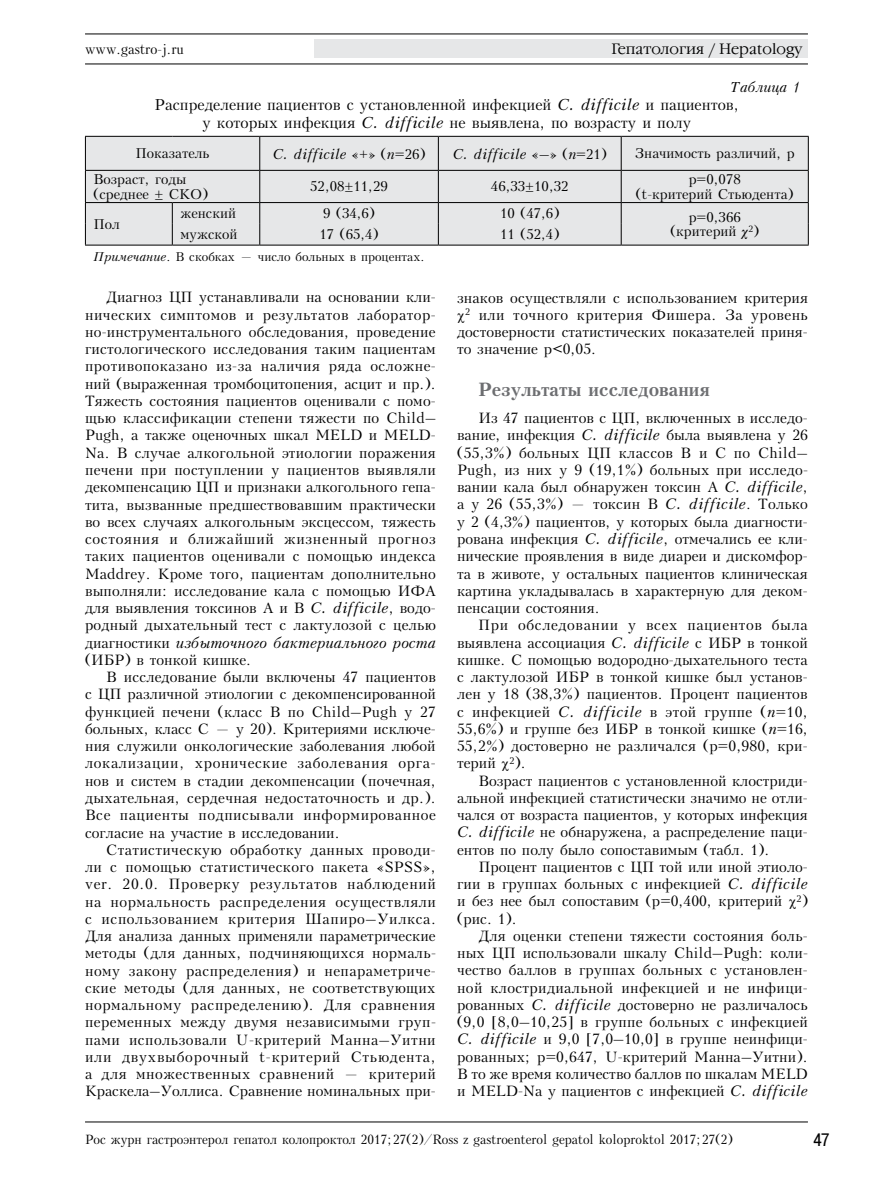
<style>
.page{position:relative;width:893px;height:1191px;background:#fff}
.page>*{position:absolute;margin:0;border:0;box-sizing:border-box;transform-origin:0 0}
.t1{font:700 18px "Kudrashov";color:#6d6e71}
.t2{font:18px "Pragmatica Cond C";color:#000}
.t3{font:15px/18px "Kudrashov";color:#000;text-align:center}
.t4{font:300 15px "Garamond C";color:#000}
.t5{font:14.25px/17.2px "Kudrashov";color:#000;text-align:justify}
.t6{font:14.25px "Kudrashov";letter-spacing:.03em;color:#000}
.t7{font:13.5px/14.2px "Kudrashov";color:#000;text-align:center}
.t8{font:italic 13.5px "Kudrashov";color:#000}
.t9{font:13.5px "Kudrashov";color:#000;scale:.95 1}
.t10{font:12.75px "Kudrashov";color:#000;scale:.95 1}
.t11{font:12px "Kudrashov";color:#000}
.s1{font-style:italic}
.s2{font-style:normal}
</style>
<div class="page">
<hr style="left:85px;top:34px;width:723px;height:1px;background:#000">
<hr style="left:85px;top:64px;width:723px;height:1px;background:#000">
<div style="left:315px;top:40px;width:493px;height:18px;background:#e6e7e8"></div>
<hr style="left:85px;top:1121px;width:723px;height:1px;background:#000">
<div style="left:86px;top:137px;width:722px;height:108px;background:#e6e7e8"></div>
<hr style="left:85px;top:136px;width:87px;height:1px;background:#000">
<hr style="left:172px;top:136px;width:88px;height:1px;background:#000">
<hr style="left:260px;top:136px;width:178px;height:1px;background:#000">
<hr style="left:438px;top:136px;width:183px;height:1px;background:#000">
<hr style="left:621px;top:136px;width:188px;height:1px;background:#000">
<hr style="left:85px;top:170px;width:87px;height:1px;background:#000">
<hr style="left:172px;top:170px;width:88px;height:1px;background:#000">
<hr style="left:260px;top:170px;width:178px;height:1px;background:#000">
<hr style="left:438px;top:170px;width:183px;height:1px;background:#000">
<hr style="left:621px;top:170px;width:188px;height:1px;background:#000">
<hr style="left:85px;top:202px;width:87px;height:1px;background:#000">
<hr style="left:172px;top:202px;width:88px;height:1px;background:#000">
<hr style="left:260px;top:202px;width:178px;height:1px;background:#000">
<hr style="left:438px;top:202px;width:183px;height:1px;background:#000">
<hr style="left:621px;top:202px;width:188px;height:1px;background:#000">
<hr style="left:85px;top:245px;width:87px;height:1px;background:#000">
<hr style="left:172px;top:245px;width:88px;height:1px;background:#000">
<hr style="left:260px;top:245px;width:178px;height:1px;background:#000">
<hr style="left:438px;top:245px;width:183px;height:1px;background:#000">
<hr style="left:621px;top:245px;width:188px;height:1px;background:#000">
<hr style="left:85px;top:137px;width:1px;height:33px;background:#000">
<hr style="left:85px;top:171px;width:1px;height:31px;background:#000">
<svg style="left:85px;top:203px;width:1px;height:42px"></svg>
<hr style="left:259px;top:137px;width:1px;height:33px;background:#000">
<hr style="left:438px;top:137px;width:1px;height:33px;background:#000">
<hr style="left:621px;top:137px;width:1px;height:33px;background:#000">
<hr style="left:808px;top:137px;width:1px;height:33px;background:#000">
<hr style="left:259px;top:171px;width:1px;height:31px;background:#000">
<hr style="left:438px;top:171px;width:1px;height:31px;background:#000">
<hr style="left:621px;top:171px;width:1px;height:31px;background:#000">
<hr style="left:808px;top:171px;width:1px;height:31px;background:#000">
<svg style="left:808px;top:203px;width:1px;height:42px"></svg>
<svg style="left:172px;top:203px;width:1px;height:42px"></svg>
<svg style="left:259px;top:203px;width:1px;height:42px"></svg>
<svg style="left:438px;top:203px;width:1px;height:42px"></svg>
<svg style="left:621px;top:203px;width:1px;height:42px"></svg>
<svg style="left:741px;top:229px;width:7px;height:10px"></svg>
<p class="t9" style="left:85px;top:41px;width:106px">www.gastro-j.ru</p>
<p class="t4" style="left:612px;top:41px;width:192px">Гепатология / Hepatology</p>
<p class="t8" style="left:731px;top:79px;width:71px">Таблица 1</p>
<p class="t3" style="left:155px;top:95px;width:586px">Распределение пациентов с установленной инфекцией <span class="s1">C. difficile</span> и пациентов, у которых инфекция <span class="s1">C. difficile</span> не выявлена, по возрасту и полу</p>
<p class="t7" style="left:136px;top:147px;width:76px">Показатель</p>
<p class="t8" style="left:273px;top:146px;width:154px">C. difficile <span class="s2">«+» (</span>n<span class="s2">=26)</span></p>
<p class="t8" style="left:453px;top:146px;width:156px">C. difficile <span class="s2">«–» (</span>n<span class="s2">=21)</span></p>
<p class="t7" style="left:635px;top:147px;width:161px">Значимость различий, p</p>
<p class="t7" style="left:93px;top:173px;width:116px;text-align:left">Возраст, годы (среднее ± СКО)</p>
<p class="t7" style="left:310px;top:180px;width:79px">52,08±11,29</p>
<p class="t7" style="left:491px;top:180px;width:79px">46,33±10,32</p>
<p class="t7" style="left:636px;top:173px;width:159px">p=0,078<br>(t-критерий Стьюдента)</p>
<p class="t7" style="left:94px;top:217px;width:28px">Пол</p>
<p class="t7" style="left:180px;top:207px;width:57px">женский</p>
<p class="t7" style="left:323px;top:207px;width:53px">9 (34,6)</p>
<p class="t7" style="left:500px;top:207px;width:61px">10 (47,6)</p>
<p class="t7" style="left:670px;top:210px;width:90px">р=0,366 (критерий <sup>2</sup>)</p>
<p class="t7" style="left:180px;top:228px;width:59px">мужской</p>
<p class="t7" style="left:319px;top:228px;width:61px">17 (65,4)</p>
<p class="t7" style="left:500px;top:228px;width:61px">11 (52,4)</p>
<p class="t11" style="left:94px;top:249px;width:333px"><span class="s1">Примечание</span>. В скобках — число больных в процентах.</p>
<p class="t5" style="left:85px;top:289px;width:352px;text-indent:21px">Диагноз ЦП устанавливали на основании кли&shy;нических симптомов и результатов лаборатор&shy;но-инструментального обследования, проведение гистологического исследования таким пациентам противопоказано из-за наличия ряда осложне&shy;ний (выраженная тромбоцитопения, асцит и пр.).<br>Тяжесть состояния пациентов оценивали с помо&shy;щью классификации степени тяжести по Child– Pugh, а также оценочных шкал MELD и MELD-Na. В случае алкогольной этиологии поражения печени при поступлении у пациентов выявляли декомпенсацию ЦП и признаки алкогольного гепа&shy;тита, вызванные предшествовавшим практически во всех случаях алкогольным эксцессом, тяжесть состояния и ближайший жизненный прогноз таких пациентов оценивали с помощью индекса Maddrey. Кроме того, пациентам дополнительно выполняли: исследование кала с помощью ИФА для выявления токсинов А и В <span class="s1">C. difficile</span>, водо&shy;родный дыхательный тест с лактулозой с целью диагностики <span class="s1">избыточного бактериального роста </span>(ИБР) в тонкой кишке.</p>
<p class="t5" style="left:85px;top:668px;width:352px;text-indent:21px">В исследование были включены 47 пациентов с ЦП различной этиологии с декомпенсированной функцией печени (класс В по Child–Pugh у 27 больных, класс С — у 20). Критериями исключе&shy;ния служили онкологические заболевания любой локализации, хронические заболевания орга&shy;нов и систем в стадии декомпенсации (почечная, дыхательная, сердечная недостаточность и др.).<br>Все пациенты подписывали информированное согласие на участие в исследовании.</p>
<p class="t5" style="left:85px;top:841px;width:352px;text-indent:21px">Статистическую обработку данных проводи&shy;ли с помощью статистического пакета «SPSS», ver. 20.0. Проверку результатов наблюдений на нормальность распределения осуществляли с использованием критерия Шапиро–Уилкса.<br>Для анализа данных применяли параметрические методы (для данных, подчиняющихся нормаль&shy;ному закону распределения) и непараметриче&shy;ские методы (для данных, не соответствующих нормальному распределению). Для сравнения переменных между двумя независимыми груп&shy;пами использовали U-критерий Манна–Уитни или двухвыборочный t-критерий Стьюдента, а для множественных сравнений — критерий Краскела–Уоллиса. Сравнение номинальных при-</p>
<p class="t5" style="left:457px;top:289px;width:352px">знаков осуществляли с использованием критерия</p>
<p class="t6" style="left:465px;top:306px;width:344px"><sup>2</sup> или точного критерия Фишера. За уровень</p>
<p class="t5" style="left:457px;top:323px;width:352px">достоверности статистических показателей приня-</p>
<p class="t5" style="left:457px;top:341px;width:141px">то значение р&lt;0,05.</p>
<p class="t1" style="left:478px;top:378px;width:233px">Результаты исследования</p>
<p class="t5" style="left:457px;top:410px;width:352px;text-indent:21px">Из 47 пациентов с ЦП, включенных в исследо&shy;вание, инфекция <span class="s1">С. difficile</span> была выявлена у 26 (55,3%) больных ЦП классов В и С по Child– Pugh, из них у 9 (19,1%) больных при исследо&shy;вании кала был обнаружен токсин А <span class="s1">С. difficile</span>, а у 26 (55,3%) — токсин В <span class="s1">С. difficile</span>. Только у 2 (4,3%) пациентов, у которых была диагности&shy;рована инфекция <span class="s1">C. difficile</span>, отмечались ее кли&shy;нические проявления в виде диареи и дискомфор&shy;та в животе, у остальных пациентов клиническая картина укладывалась в характерную для деком&shy;пенсации состояния.</p>
<p class="t5" style="left:457px;top:617px;width:352px;text-indent:21px">При обследовании у всех пациентов была выявлена ассоциация <span class="s1">C. difficile</span> с ИБР в тонкой кишке. С помощью водородно-дыхательного теста с лактулозой ИБР в тонкой кишке был установ&shy;лен у 18 (38,3%) пациентов. Процент пациентов с инфекцией <span class="s1">C. difficile</span> в этой группе (<span class="s1">n</span>=10, 55,6%) и группе без ИБР в тонкой кишке (<span class="s1">n</span>=16, 55,2%) достоверно не различался (р=0,980, кри&shy;терий <sup>2</sup>).</p>
<p class="t5" style="left:457px;top:772px;width:352px;text-indent:21px">Возраст пациентов с установленной клостриди&shy;альной инфекцией статистически значимо не отли&shy;чался от возраста пациентов, у которых инфекция <span class="s1">C. difficile</span> не обнаружена, а распределение паци&shy;ентов по полу было сопоставимым (табл. 1).</p>
<p class="t5" style="left:457px;top:858px;width:352px;text-indent:21px">Процент пациентов с ЦП той или иной этиоло&shy;гии в группах больных с инфекцией <span class="s1">C. difficile </span>и без нее был сопоставим (р=0,400, критерий <sup>2</sup>) (рис. 1).</p>
<p class="t5" style="left:457px;top:927px;width:352px;text-indent:21px">Для оценки степени тяжести состояния боль&shy;ных ЦП использовали шкалу Child–Pugh: коли&shy;чество баллов в группах больных с установлен&shy;ной клостридиальной инфекцией и не инфици&shy;рованных <span class="s1">C. difficile</span> достоверно не различалось (9,0 [8,0–10,25] в группе больных с инфекцией <span class="s1">C. difficile</span> и 9,0 [7,0–10,0] в группе неинфици&shy;рованных; р=0,647, U-критерий Манна–Уитни).<br>В то же время количество баллов по шкалам MELD и MELD-Na у пациентов с инфекцией <span class="s1">C. difficile</span></p>
<p class="t10" style="left:85px;top:1132px;width:683px">Рос журн гастроэнтерол гепатол колопроктол 2017;27(2)/Ross z gastroenterol gepatol koloproktol 2017;27(2)</p>
<p class="t2" style="left:814px;top:1130px;width:17px">47</p>
</div>
